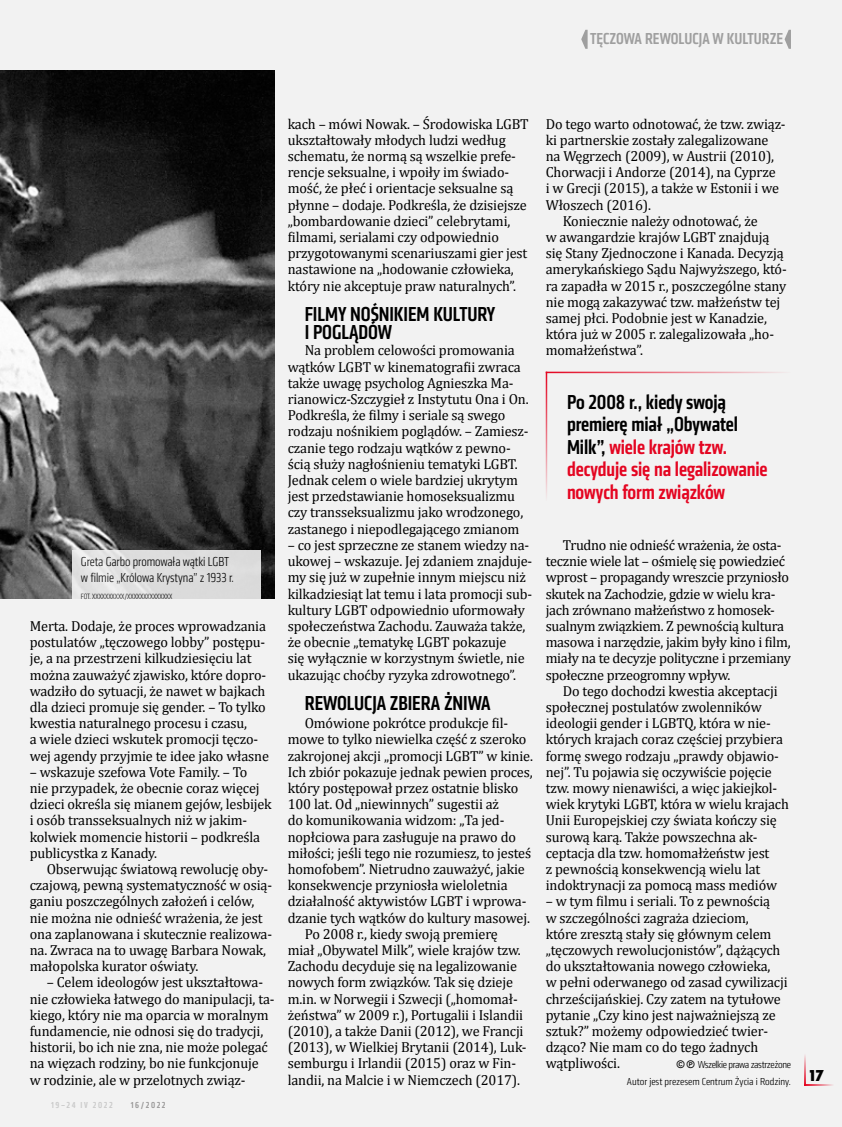
<style>
.page{position:relative;width:842px;height:1127px;background:#f2f2f2}
.page>*{position:absolute;margin:0;border:0;box-sizing:border-box;transform-origin:0 0}
.t1{font:500 condensed 21px/22.5px "Klavika";letter-spacing:-.005em;color:#e40521}
.t2{font:500 condensed 21px/18px "Klavika";letter-spacing:-.005em;color:#000}
.t3{font:500 condensed 16.5px "Klavika";color:#9f9f9f}
.t4{font:14.55px/16.2px "Cambria";letter-spacing:-.01em;color:#000}
.t5{font:800 condensed 14.55px "Futura";color:#000}
.t6{font:300 condensed 13.5px/16.2px "Klavika";letter-spacing:-.005em;color:#000}
.t7{font:300 condensed 10.5px/16.2px "Klavika";color:#000;text-align:right;scale:1.1 1}
.t8{font:500 condensed 9px "Klavika";letter-spacing:.18em;color:#cacaca}
.t9{font:500 condensed 9px "Klavika";letter-spacing:.18em;color:#999898}
.t10{font:300 condensed 7.95px "Klavika";letter-spacing:-.005em;color:#000}
.s1{color:#000}
.s2{font-family:"Arial";font-weight:700;font-stretch:normal}
</style>
<div class="page">
<img style="left:0;top:71px;width:275px;height:527px">
<div style="left:72px;top:550px;width:189px;height:58px;background:linear-gradient(to bottom,#dbdbdb,#e8e8e8)"></div>
<hr style="left:546px;top:372px;width:245px;height:1px;background:#e40521">
<hr style="left:546px;top:372px;width:1px;height:129px;background:#e40521">
<hr style="left:804px;top:1053px;width:1px;height:33px;background:#e40521">
<hr style="left:804px;top:1084px;width:29px;height:2px;background:#e40521">
<svg style="left:581px;top:30px;width:7px;height:19px"></svg>
<svg style="left:784px;top:30px;width:7px;height:19px"></svg>
<p class="t3" style="left:590px;top:28px;width:195px">TĘCZOWA REWOLUCJA W KULTURZE</p>
<p class="t6" style="left:81px;top:554px;width:155px">Greta Garbo promowała wątki LGBT w filmie „Królowa Krystyna” z 1933 r.</p>
<p class="t10" style="left:81px;top:591px;width:93px">FOT. XXXXXXXXXX/XXXXXXXXXXXXXX</p>
<p class="t4" style="left:30px;top:618px;width:241px">Merta. Dodaje, że proces wprowadzania postulatów „tęczowego lobby” postępu&shy;je, a na przestrzeni kilkudziesięciu lat można zauważyć zjawisko, które dopro&shy;wadziło do sytuacji, że nawet w bajkach dla dzieci promuje się gender. – To tylko kwestia naturalnego procesu i czasu,<br>a wiele dzieci wskutek promocji tęczo&shy;wej agendy przyjmie te idee jako własne</p>
<p class="t4" style="left:30px;top:763px;width:243px">– wskazuje szefowa Vote Family. – To<br>nie przypadek, że obecnie coraz więcej dzieci określa się mianem gejów, lesbijek i osób transseksualnych niż w jakim&shy;kolwiek momencie historii – podkreśla publicystka z Kanady.</p>
<p class="t4" style="left:30px;top:861px;width:244px;text-indent:17px">Obserwując światową rewolucję oby&shy;czajową, pewną systematyczność w osią&shy;ganiu poszczególnych założeń i celów, nie można nie odnieść wrażenia, że jest ona zaplanowana i skutecznie realizowa&shy;na. Zwraca na to uwagę Barbara Nowak, małopolska kurator oświaty.</p>
<p class="t4" style="left:30px;top:974px;width:246px;text-indent:17px">– Celem ideologów jest ukształtowa&shy;nie człowieka łatwego do manipulacji, ta&shy;kiego, który nie ma oparcia w moralnym fundamencie, nie odnosi się do tradycji, historii, bo ich nie zna, nie może polegać na więzach rodziny, bo nie funkcjonuje<br>w rodzinie, ale w przelotnych związ-</p>
<p class="t8" style="left:51px;top:1099px;width:63px">19–24 IV 2022</p>
<p class="t9" style="left:131px;top:1099px;width:36px">16/2022</p>
<p class="t4" style="left:288px;top:115px;width:242px">kach – mówi Nowak. – Środowiska LGBT ukształtowały młodych ludzi według schematu, że normą są wszelkie prefe&shy;rencje seksualne, i wpoiły im świado&shy;mość, że płeć i orientacje seksualne są płynne – dodaje. Podkreśla, że dzisiejsze „bombardowanie dzieci” celebrytami, filmami, serialami czy odpowiednio przygotowanymi scenariuszami gier jest nastawione na „hodowanie człowieka, który nie akceptuje praw naturalnych”.</p>
<h1 class="t2" style="left:305px;top:305px;width:192px">FILMY NOŚNIKIEM KULTURY<br>I POGLĄDÓW</h1>
<p class="t4" style="left:288px;top:342px;width:242px;text-indent:17px">Na problem celowości promowania wątków LGBT w kinematografii zwraca także uwagę psycholog Agnieszka Ma&shy;rianowicz-Szczygieł z Instytutu Ona i On.<br>Podkreśla, że filmy i seriale są swego rodzaju nośnikiem poglądów. – Zamiesz&shy;czanie tego rodzaju wątków z pewno&shy;ścią służy nagłośnieniu tematyki LGBT.<br>Jednak celem o wiele bardziej ukrytym jest przedstawianie homoseksualizmu czy transseksualizmu jako wrodzonego, zastanego i niepodlegającego zmianom</p>
<p class="t4" style="left:288px;top:537px;width:246px">– co jest sprzeczne ze stanem wiedzy na&shy;ukowej – wskazuje. Jej zdaniem znajduje&shy;my się już w zupełnie innym miejscu niż kilkadziesiąt lat temu i lata promocji sub&shy;kultury LGBT odpowiednio uformowały społeczeństwa Zachodu. Zauważa także, że obecnie „tematykę LGBT pokazuje<br>się wyłącznie w korzystnym świetle, nie ukazując choćby ryzyka zdrowotnego”.</p>
<h1 class="t2" style="left:305px;top:694px;width:187px">REWOLUCJA ZBIERA ŻNIWA</h1>
<p class="t4" style="left:305px;top:715px;width:205px">Omówione pokrótce produkcje fil-</p>
<p class="t4" style="left:288px;top:731px;width:240px">mowe to tylko niewielka część z szeroko</p>
<p class="t4" style="left:288px;top:747px;width:247px">zakrojonej akcji „promocji LGBT” w kinie.</p>
<p class="t4" style="left:288px;top:763px;width:246px">Ich zbiór pokazuje jednak pewien proces,</p>
<p class="t4" style="left:288px;top:780px;width:232px">który postępował przez ostatnie blisko</p>
<p class="t4" style="left:288px;top:796px;width:213px">100 lat. Od „niewinnych” sugestii aż</p>
<p class="t4" style="left:288px;top:812px;width:218px">do komunikowania widzom: „Ta jed-</p>
<p class="t4" style="left:288px;top:828px;width:230px">nopłciowa para zasługuje na prawo do</p>
<p class="t4" style="left:288px;top:844px;width:245px">miłości; jeśli tego nie rozumiesz, to jesteś</p>
<p class="t4" style="left:288px;top:861px;width:239px">homofobem”. Nietrudno zauważyć, jakie</p>
<p class="t4" style="left:288px;top:877px;width:221px">konsekwencje przyniosła wieloletnia</p>
<p class="t4" style="left:288px;top:893px;width:240px">działalność aktywistów LGBT i wprowa-</p>
<p class="t4" style="left:288px;top:909px;width:244px">dzanie tych wątków do kultury masowej.</p>
<p class="t4" style="left:305px;top:925px;width:195px">Po 2008 r., kiedy swoją premierę</p>
<p class="t4" style="left:288px;top:942px;width:235px">miał „Obywatel Milk”, wiele krajów tzw.</p>
<p class="t4" style="left:288px;top:958px;width:231px">Zachodu decyduje się na legalizowanie</p>
<p class="t4" style="left:288px;top:974px;width:227px">nowych form związków. Tak się dzieje</p>
<p class="t4" style="left:288px;top:990px;width:231px">m.in. w Norwegii i Szwecji („homomał-</p>
<p class="t4" style="left:288px;top:1006px;width:237px">żeństwa” w 2009 r.), Portugalii i Islandii</p>
<p class="t4" style="left:288px;top:1023px;width:237px">(2010), a także Danii (2012), we Francji</p>
<p class="t4" style="left:288px;top:1039px;width:240px">(2013), w Wielkiej Brytanii (2014), Luk-</p>
<p class="t4" style="left:288px;top:1055px;width:230px">semburgu i Irlandii (2015) oraz w Fin-</p>
<p class="t4" style="left:288px;top:1071px;width:234px">landii, na Malcie i w Niemczech (2017).</p>
<p class="t4" style="left:546px;top:115px;width:241px">Do tego warto odnotować, że tzw. związ-</p>
<p class="t4" style="left:546px;top:132px;width:224px">ki partnerskie zostały zalegalizowane</p>
<p class="t4" style="left:546px;top:148px;width:230px">na Węgrzech (2009), w Austrii (2010),</p>
<p class="t4" style="left:546px;top:164px;width:231px">Chorwacji i Andorze (2014), na Cyprze</p>
<p class="t4" style="left:546px;top:180px;width:235px">i w Grecji (2015), a także w Estonii i we</p>
<p class="t4" style="left:546px;top:196px;width:107px">Włoszech (2016).</p>
<p class="t4" style="left:563px;top:213px;width:196px">Koniecznie należy odnotować, że</p>
<p class="t4" style="left:546px;top:229px;width:225px">w awangardzie krajów LGBT znajdują</p>
<p class="t4" style="left:546px;top:245px;width:239px">się Stany Zjednoczone i Kanada. Decyzją</p>
<p class="t4" style="left:546px;top:261px;width:242px">amerykańskiego Sądu Najwyższego, któ-</p>
<p class="t4" style="left:546px;top:277px;width:242px">ra zapadła w 2015 r., poszczególne stany</p>
<p class="t4" style="left:546px;top:294px;width:236px">nie mogą zakazywać tzw. małżeństw tej</p>
<p class="t4" style="left:546px;top:310px;width:223px">samej płci. Podobnie jest w Kanadzie,</p>
<p class="t4" style="left:546px;top:326px;width:230px">która już w 2005 r. zalegalizowała „ho-</p>
<p class="t4" style="left:546px;top:342px;width:99px">momałżeństwa”.</p>
<h1 class="t1" style="left:567px;top:390px;width:202px"><span class="s1">Po 2008 r., kiedy swoją premierę miał „Obywatel<br>Milk”,</span> wiele krajów tzw. decyduje się na legalizowanie nowych form związków</h1>
<p class="t4" style="left:546px;top:537px;width:247px;text-indent:17px">Trudno nie odnieść wrażenia, że osta&shy;tecznie wiele lat – ośmielę się powiedzieć wprost – propagandy wreszcie przyniosło skutek na Zachodzie, gdzie w wielu kra&shy;jach zrównano małżeństwo z homosek&shy;sualnym związkiem. Z pewnością kultura masowa i narzędzie, jakim były kino i film, miały na te decyzje polityczne i przemiany społeczne przeogromny wpływ.</p>
<p class="t4" style="left:546px;top:682px;width:245px;text-indent:17px">Do tego dochodzi kwestia akceptacji społecznej postulatów zwolenników ideologii gender i LGBTQ, która w nie&shy;których krajach coraz częściej przybiera formę swego rodzaju „prawdy objawio&shy;nej”. Tu pojawia się oczywiście pojęcie tzw. mowy nienawiści, a więc jakiejkol&shy;wiek krytyki LGBT, która w wielu krajach Unii Europejskiej czy świata kończy się surową karą. Także powszechna ak&shy;ceptacja dla tzw. homomałżeństw jest<br>z pewnością konsekwencją wielu lat indoktrynacji za pomocą mass mediów</p>
<p class="t4" style="left:546px;top:893px;width:243px">– w tym filmu i seriali. To z pewnością<br>w szczególności zagraża dzieciom,<br>które zresztą stały się głównym celem „tęczowych rewolucjonistów”, dążących do ukształtowania nowego człowieka,<br>w pełni oderwanego od zasad cywilizacji chrześcijańskiej. Czy zatem na tytułowe pytanie „Czy kino jest najważniejszą ze sztuk?” możemy odpowiedzieć twier&shy;dząco? Nie mam co do tego żadnych wątpliwości.</p>
<p class="t7" style="left:627px;top:1057px;width:151px"><span class="s2">© ℗</span> Wszelkie prawa zastrzeżone<br>Autor jest prezesem Centrum Życia i Rodziny.</p>
<p class="t5" style="left:807px;top:1065px;width:18px">17</p>
</div>
